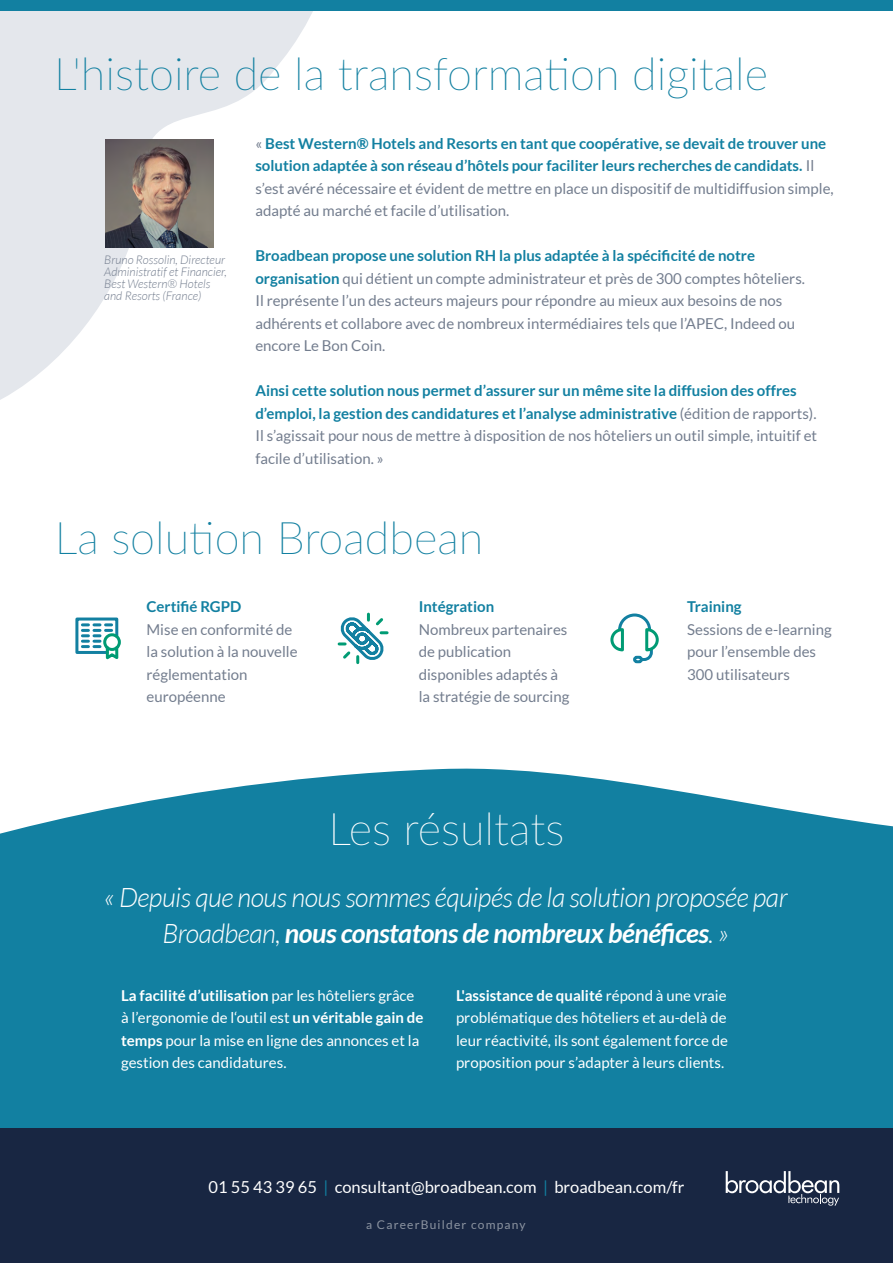
<style>
.page{position:relative;width:893px;height:1263px;background:#fff}
.page>*{position:absolute;margin:0;border:0;box-sizing:border-box;transform-origin:0 0}
.t1{font:100 45px "Lato";color:#1280a1}
.t2{font:100 45px "Lato";color:#fff}
.t3{font:italic 300 27px/36px "Lato";letter-spacing:-.02em;color:#fff;text-align:center}
.t4{font:16.5px "Lato";color:#fff}
.t5{font:700 15px/22.5px "Lato";color:#1280a1}
.t6{font:15px/22.5px "Lato";color:#737d8e}
.t7{font:15px/22.5px "Lato";color:#fff}
.t8{font:italic 300 12px/12px "Lato";color:#737d8e}
.t9{font:12px "Lato";letter-spacing:.1em;color:#8b93a0}
.s1{font-weight:400;color:#737d8e}
.s2{font-weight:700;color:#1280a1}
.s3{font-weight:700}
.s4{color:#1280a1}
</style>
<div class="page">
<svg style="left:0;top:11px;width:313px;height:389px;fill:#e4e7ec"></svg>
<div style="left:0;top:768px;width:893px;height:360px;background:#1280a1"></div>
<div style="left:0;top:1128px;width:893px;height:135px;background:#182642"></div>
<svg style="left:726px;top:1171px;width:113px;height:34px"></svg>
<div style="left:0;top:0;width:893px;height:11px;background:#1280a1"></div>
<svg style="left:75px;top:617px;width:46px;height:43px"></svg>
<svg style="left:337px;top:612px;width:52px;height:53px"></svg>
<svg style="left:610px;top:613px;width:49px;height:51px"></svg>
<img style="left:106px;top:139px;width:108px;height:108px">
<h1 class="t1" style="left:54px;top:43px;width:716px">L'histoire de la transformation digitale</h1>
<p class="t5" style="left:255px;top:132px;width:580px"><span class="s1">«</span> Best Western® Hotels and Resorts en tant que coopérative, se devait de trouver une solution adaptée à son réseau d’hôtels pour faciliter leurs recherches de candidats. <span class="s1">Il s’est avéré nécessaire et évident de mettre en place un dispositif de multidiffusion simple, adapté au marché et facile d’utilisation.</span></p>
<p class="t6" style="left:255px;top:244px;width:551px"><span class="s2">Broadbean propose une solution RH la plus adaptée à la spécificité de notre organisation</span> qui détient un compte administrateur et près de 300 comptes hôteliers.<br>Il représente l’un des acteurs majeurs pour répondre au mieux aux besoins de nos adhérents et collabore avec de nombreux intermédiaires tels que l’APEC, Indeed ou encore Le Bon Coin.</p>
<p class="t5" style="left:255px;top:379px;width:563px">Ainsi cette solution nous permet d’assurer sur un même site la diffusion des offres d’emploi, la gestion des candidatures et l’analyse administrative <span class="s1">(édition de rapports).<br>Il s’agissait pour nous de mettre à disposition de nos hôteliers un outil simple, intuitif et facile d’utilisation. »</span></p>
<p class="t8" style="left:104px;top:254px;width:124px">Bruno Rossolin, Directeur<br>Administratif et Financier,<br>Best Western® Hotels and Resorts (France)</p>
<h1 class="t1" style="left:55px;top:507px;width:430px">La solution Broadbean</h1>
<p class="t5" style="left:147px;top:595px;width:96px">Certifié RGPD</p>
<p class="t6" style="left:147px;top:618px;width:153px">Mise en conformité de la solution à la nouvelle réglementation européenne</p>
<p class="t5" style="left:419px;top:595px;width:77px">Intégration</p>
<p class="t6" style="left:419px;top:618px;width:152px">Nombreux partenaires de publication disponibles adaptés à la stratégie de sourcing</p>
<h1 class="t2" style="left:329px;top:798px;width:237px">Les résultats</h1>
<p class="t5" style="left:687px;top:595px;width:56px">Training</p>
<p class="t6" style="left:687px;top:618px;width:146px">Sessions de e-learning pour l’ensemble des<br>300 utilisateurs</p>
<h2 class="t3" style="left:104px;top:880px;width:685px">« Depuis que nous nous sommes équipés de la solution proposée par<br>Broadbean, <span class="s3">nous constatons de nombreux bénéfices</span>. »</h2>
<p class="t7" style="left:121px;top:984px;width:304px"><span class="s3">La facilité d’utilisation</span> par les hôteliers grâce à l’ergonomie de l‘outil est <span class="s3">un véritable gain de temps</span> pour la mise en ligne des annonces et la gestion des candidatures.</p>
<p class="t7" style="left:456px;top:984px;width:274px;text-align:justify"><span class="s3">L'assistance de qualité</span> répond à une vraie problématique des hôteliers et au-delà de leur réactivité, ils sont également force de proposition pour s’adapter à leurs clients.</p>
<p class="t4" style="left:209px;top:1178px;width:477px">01 55 43 39 65 <span class="s4">|</span> consultant@broadbean.com <span class="s4">|</span> broadbean.com/fr</p>
<p class="t9" style="left:366px;top:1218px;width:161px">a CareerBuilder company</p>
</div>
